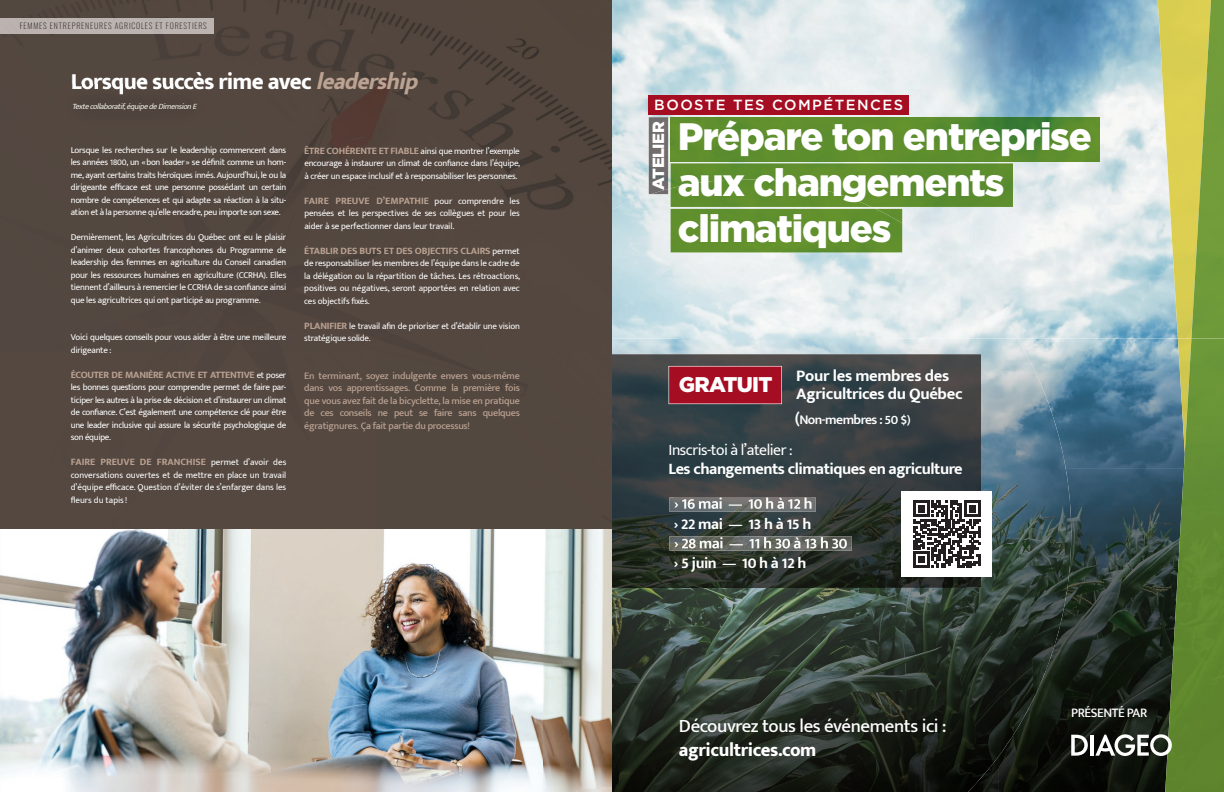
<style>
.page{position:relative;width:1224px;height:792px;background:#fff}
.page>*{position:absolute;margin:0;border:0;box-sizing:border-box;transform-origin:0 0}
.t1{font:900 38.2px/46px "Gotham";letter-spacing:-.03em;color:#fff}
.t2{font:800 23px "Mukta Mahee";letter-spacing:-.03em;color:#fff}
.t3{font:500 18.7px "Mukta Mahee";letter-spacing:-.02em;color:#fff}
.t4{font:800 18.7px "Mukta Mahee";letter-spacing:-.02em;color:#fff}
.t5{font:700 16.6px/17.5px "Mukta Mahee";letter-spacing:-.02em;color:#fff}
.t6{font:700 16.3px "Mukta Mahee";letter-spacing:-.03em;color:#fff}
.t7{font:900 16.3px "Gotham";letter-spacing:-.03em;color:#fff}
.t8{font:700 15.8px "Mukta Mahee";letter-spacing:-.03em;color:#fff}
.t9{font:15.8px "Mukta Mahee";letter-spacing:-.03em;color:#fff}
.t10{font:500 14.7px "Gotham";letter-spacing:.1em;color:#fff}
.t11{font:600 13.6px "Mukta Mahee";letter-spacing:-.04em;color:#fff}
.t12{font:500 13.1px "Mukta";letter-spacing:-.03em;color:#fff}
.t13{font:500 10px/12.5px "Mukta Mahee";letter-spacing:-.02em;color:#bba292;text-align:justify}
.t14{font:700 10px "Mukta Mahee";letter-spacing:-.01em;color:#bba292}
.t15{font:700 10px "Mukta Mahee";letter-spacing:-.03em;color:#bba292}
.t16{font:9px/12.5px "Mukta Mahee";letter-spacing:-.02em;color:#fff;text-align:justify}
.t17{font:200 8px "Oswald";letter-spacing:.1em;color:#231f20}
.t18{font:italic 8px "Mukta";color:#f1f1e9}
.s1{font-style:italic;color:#bba292}
.s2{font-weight:400;font-size:9px;color:#fff}
.s3{font-weight:700;font-size:10px;color:#bba292}
.s4{font-size:18.7px}
</style>
<div class="page">
<img style="left:612px;top:0;width:566px;height:339px">
<img style="left:1035px;top:339px;width:130px;height:32px">
<img style="left:1071px;top:371px;width:94px;height:97px">
<img style="left:1061px;top:468px;width:104px;height:324px">
<img style="left:1030px;top:695px;width:31px;height:97px">
<img style="left:999px;top:760px;width:31px;height:32px">
<img style="left:996px;top:760px;width:3px;height:32px">
<img style="left:612px;top:188px;width:67px;height:150px">
<img style="left:679px;top:207px;width:197px;height:2px">
<img style="left:882px;top:223px;width:68px;height:115px">
<img style="left:679px;top:252px;width:203px;height:86px">
<img style="left:950px;top:258px;width:34px;height:80px">
<img style="left:983px;top:292px;width:34px;height:46px">
<img style="left:612px;top:339px;width:423px;height:32px">
<img style="left:966px;top:371px;width:105px;height:324px">
<img style="left:612px;top:588px;width:354px;height:204px">
<img style="left:965px;top:695px;width:71px;height:65px">
<img style="left:965px;top:760px;width:31px;height:32px">
<img style="left:612px;top:339px;width:406px;height:1px">
<img style="left:1158px;top:0;width:33px;height:338px">
<svg style="left:1178px;top:338px;width:13px;height:1px"></svg>
<img style="left:1191px;top:0;width:33px;height:339px">
<img style="left:1165px;top:339px;width:59px;height:453px">
<hr style="left:1091px;top:735px;width:3px;height:21px;background:#fff">
<svg style="left:1071px;top:735px;width:17px;height:21px"></svg>
<svg style="left:1095px;top:734px;width:77px;height:22px"></svg>
<img style="left:649px;top:117px;width:19px;height:77px">
<img style="left:651px;top:189px;width:17px;height:5px">
<img style="left:671px;top:117px;width:428px;height:45px">
<div style="left:671px;top:163px;width:342px;height:44px;background:#5d8e2e"></div>
<img style="left:671px;top:179px;width:200px;height:28px">
<div style="left:671px;top:209px;width:231px;height:43px;background:#61902d"></div>
<div style="left:649px;top:95px;width:260px;height:20px;background:#a50e22"></div>
<img style="left:612px;top:354px;width:369px;height:234px">
<img style="left:674px;top:497px;width:138px;height:1px">
<div style="left:669px;top:366px;width:113px;height:38px;background:#a50e22"></div>
<div style="left:902px;top:491px;width:90px;height:86px;background:#fff"></div>
<svg style="left:913px;top:501px;width:68px;height:67px"></svg>
<img style="left:669px;top:498px;width:147px;height:14px">
<img style="left:674px;top:498px;width:138px;height:11px">
<img style="left:669px;top:536px;width:183px;height:15px">
<img style="left:674px;top:537px;width:173px;height:12px">
<img style="left:0;top:0;width:612px;height:792px">
<div style="left:72px;top:72px;width:239px;height:22px;background:#53473f"></div>
<div style="left:0;top:18px;width:213px;height:16px;background:#bcb4b0"></div>
<div style="left:56px;top:84px;width:158px;height:45px;background:#50453e"></div>
<img style="left:72px;top:84px;width:142px;height:10px">
<p class="t17" style="left:20px;top:19px;width:189px">FEMMES ENTREPRENEURES AGRICOLES ET FORESTIERS</p>
<h2 class="t2" style="left:71px;top:68px;width:356px">Lorsque succès rime avec <span class="s1">leadership</span></h2>
<p class="t18" style="left:72px;top:102px;width:129px">Textecollaboratif,équipedeDimensionE</p>
<p class="t16" style="left:71px;top:143px;width:217px">Lorsque les recherches sur le leadership commencent dans les années 1800, un « bon leader » se définit comme un hom&shy;me, ayant certains traits héroïques innés. Aujourd’hui, le ou la dirigeante efficace est une personne possédant un certain nombre de compétences et qui adapte sa réaction à la situ&shy;ation et à la personne qu’elle encadre, peu importe son sexe.</p>
<p class="t16" style="left:71px;top:231px;width:217px">Dernièrement, les Agricultrices du Québec ont eu le plaisir d’animer deux cohortes francophones du Programme de leadership des femmes en agriculture du Conseil canadien pour les ressources humaines en agriculture (CCRHA). Elles tiennent d’ailleurs à remercier le CCRHA de sa confiance ainsi que les agricultrices qui ont participé au programme.</p>
<p class="t16" style="left:71px;top:331px;width:217px">Voici quelques conseils pour vous aider à être une meilleure dirigeante :</p>
<p class="t15" style="left:71px;top:369px;width:217px">ÉCOUTER DE MANIÈRE ACTIVE ET ATTENTIVE <span class="s2">et poser</span></p>
<p class="t16" style="left:71px;top:381px;width:217px">les bonnes questions pour comprendre permet de faire par&shy;ticiper les autres à la prise de décision et d’instaurer un climat de confiance. C’est également une compétence clé pour être une leader inclusive qui assure la sécurité psychologique de son équipe.</p>
<p class="t14" style="left:71px;top:456px;width:217px">FAIRE PREUVE DE FRANCHISE <span class="s2">permet d’avoir des</span></p>
<p class="t16" style="left:71px;top:468px;width:217px">conversations ouvertes et de mettre en place un travail d’équipe efficace. Question d’éviter de s’enfarger dans les fleurs du tapis !</p>
<p class="t16" style="left:304px;top:145px;width:217px"><span class="s3">ÊTRE COHÉRENTE ET FIABLE</span> ainsi que montrer l’exemple encourage à instaurer un climat de confiance dans l’équipe, à créer un espace inclusif et à responsabiliser les personnes.</p>
<p class="t14" style="left:304px;top:195px;width:217px">FAIRE PREUVE D’EMPATHIE <span class="s2">pour comprendre les</span></p>
<p class="t16" style="left:304px;top:207px;width:217px">pensées et les perspectives de ses collègues et pour les aider à se perfectionner dans leur travail.</p>
<p class="t14" style="left:304px;top:245px;width:217px">ÉTABLIR DES BUTS ET DES OBJECTIFS CLAIRS <span class="s2">permet</span></p>
<p class="t16" style="left:304px;top:257px;width:217px">de responsabiliser les membres de l’équipe dans le cadre de la délégation ou la répartition de tâches. Les rétroactions, positives ou négatives, seront apportées en relation avec ces objectifs fixés.</p>
<p class="t16" style="left:304px;top:320px;width:217px"><span class="s3">PLANIFIER</span> le travail afin de prioriser et d’établir une vision stratégique solide.</p>
<p class="t13" style="left:304px;top:369px;width:217px">En terminant, soyez indulgente envers vous-même dans vos apprentissages. Comme la première fois que vous avez fait de la bicyclette, la mise en pratique de ces conseils ne peut se faire sans quelques égratignures. Ça fait partie du processus!</p>
<h3 class="t10" style="left:654px;top:95px;width:250px">BOOSTE TES COMPÉTENCES</h3>
<h3 class="t7" style="left:647px;top:190px;width:70px;rotate:-90deg">ATELIER</h3>
<h1 class="t1" style="left:678px;top:113px;width:416px">Prépare ton entreprise aux changements climatiques</h1>
<h3 class="t5" style="left:679px;top:367px;width:285px;text-indent:117px">Pour les membres des<br><sup>GRATUIT</sup> Agricultrices du Québec</h3>
<h3 class="t11" style="left:795px;top:412px;width:117px"><span class="s4">(</span>Non-membres : 50 $)</h3>
<h3 class="t9" style="left:669px;top:440px;width:126px">Inscris-toi à l’atelier :</h3>
<h3 class="t6" style="left:669px;top:459px;width:296px">Les changements climatiques en agriculture</h3>
<h3 class="t8" style="left:674px;top:514px;width:139px">› 22 mai — 13 h à 15 h</h3>
<h3 class="t8" style="left:674px;top:553px;width:134px">› 5 juin — 10 h à 12 h</h3>
<h3 class="t3" style="left:679px;top:715px;width:269px">Découvrez tous les événements ici :</h3>
<h3 class="t4" style="left:679px;top:739px;width:139px">agricultrices.com</h3>
<h3 class="t12" style="left:1071px;top:705px;width:78px">PRÉSENTÉ PAR</h3>
</div>
